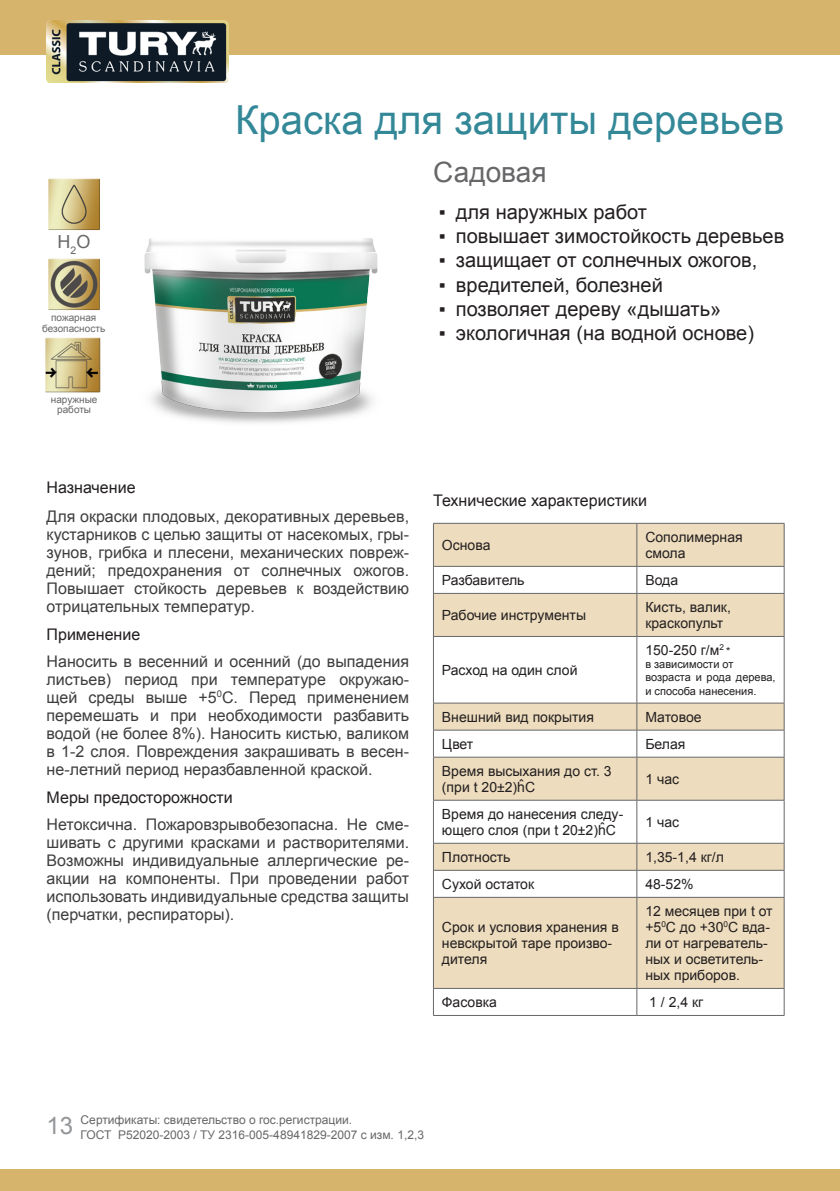
<style>
.page{position:relative;width:840px;height:1191px;background:#fff}
.page>*{position:absolute;margin:0;border:0;box-sizing:border-box;transform-origin:0 0}
.заголовок{font:40px "Arial";color:#338898}
.заголовок_2{font:28px "Arial";color:#67676a}
.заголовок-2{font:24px "Arial";color:#939598}
.t1{font:20px "Arial";color:#231f20}
.t2{font:18px "Arial";color:#67676a}
.Текст_описания{font:16px/18px "Arial";color:#3e3e3f;text-align:justify}
.Заголовки_описания{font:16px "Arial";color:#231f20}
.Таблица{font:14px/16px "Arial";color:#231f20}
.t3{font:12px "Arial";color:#67676a}
.Таблица-2{font:11px/13.2px "Arial";color:#231f20}
.t4{font:10px "Arial";color:#67676a}
.s1{font-family:"Times New Roman"}
.s2{font-size:11px}
</style>
<div class="page">
<div style="left:0;top:0;width:839px;height:54px;background:#d6b46c"></div>
<div style="left:0;top:1169px;width:839px;height:22px;background:#d6b46c"></div>
<img style="left:46px;top:21px;width:182px;height:62px">
<img style="left:144px;top:238px;width:234px;height:185px">
<svg style="left:434px;top:524px;width:349px;height:464px;fill:#eddcbd"></svg>
<hr style="left:433px;top:523px;width:203px;height:1px;background:#67676a">
<hr style="left:433px;top:523px;width:1px;height:43px;background:#67676a">
<hr style="left:636px;top:523px;width:148px;height:1px;background:#67676a">
<hr style="left:636px;top:523px;width:1px;height:43px;background:#67676a">
<hr style="left:783px;top:523px;width:1px;height:43px;background:#67676a">
<hr style="left:433px;top:566px;width:203px;height:1px;background:#67676a">
<svg style="left:433px;top:566px;width:1px;height:27px"></svg>
<hr style="left:636px;top:566px;width:148px;height:1px;background:#67676a">
<svg style="left:636px;top:566px;width:1px;height:27px"></svg>
<svg style="left:783px;top:566px;width:1px;height:27px"></svg>
<hr style="left:433px;top:593px;width:203px;height:1px;background:#67676a">
<hr style="left:433px;top:593px;width:1px;height:43px;background:#67676a">
<hr style="left:636px;top:593px;width:148px;height:1px;background:#67676a">
<hr style="left:636px;top:593px;width:1px;height:43px;background:#67676a">
<hr style="left:783px;top:593px;width:1px;height:43px;background:#67676a">
<hr style="left:433px;top:636px;width:203px;height:1px;background:#67676a">
<hr style="left:433px;top:636px;width:1px;height:67px;background:#67676a">
<hr style="left:636px;top:636px;width:148px;height:1px;background:#67676a">
<hr style="left:636px;top:636px;width:1px;height:67px;background:#67676a">
<hr style="left:783px;top:636px;width:1px;height:67px;background:#67676a">
<hr style="left:433px;top:703px;width:203px;height:1px;background:#67676a">
<hr style="left:636px;top:703px;width:148px;height:1px;background:#67676a">
<hr style="left:433px;top:730px;width:203px;height:1px;background:#67676a">
<svg style="left:433px;top:703px;width:1px;height:54px"></svg>
<hr style="left:636px;top:730px;width:148px;height:1px;background:#67676a">
<svg style="left:636px;top:703px;width:1px;height:54px"></svg>
<svg style="left:783px;top:703px;width:1px;height:54px"></svg>
<hr style="left:433px;top:757px;width:203px;height:1px;background:#67676a">
<hr style="left:433px;top:757px;width:1px;height:43px;background:#67676a">
<hr style="left:636px;top:757px;width:148px;height:1px;background:#67676a">
<hr style="left:636px;top:757px;width:1px;height:43px;background:#67676a">
<hr style="left:783px;top:757px;width:1px;height:43px;background:#67676a">
<hr style="left:433px;top:800px;width:203px;height:1px;background:#67676a">
<hr style="left:433px;top:800px;width:1px;height:43px;background:#67676a">
<hr style="left:636px;top:800px;width:148px;height:1px;background:#67676a">
<hr style="left:636px;top:800px;width:1px;height:43px;background:#67676a">
<hr style="left:783px;top:800px;width:1px;height:43px;background:#67676a">
<hr style="left:433px;top:843px;width:203px;height:1px;background:#67676a">
<hr style="left:636px;top:843px;width:148px;height:1px;background:#67676a">
<hr style="left:433px;top:870px;width:203px;height:1px;background:#67676a">
<svg style="left:433px;top:843px;width:1px;height:54px"></svg>
<hr style="left:636px;top:870px;width:148px;height:1px;background:#67676a">
<svg style="left:636px;top:843px;width:1px;height:54px"></svg>
<svg style="left:783px;top:843px;width:1px;height:54px"></svg>
<hr style="left:433px;top:897px;width:203px;height:1px;background:#67676a">
<hr style="left:433px;top:897px;width:1px;height:91px;background:#67676a">
<hr style="left:636px;top:897px;width:148px;height:1px;background:#67676a">
<hr style="left:636px;top:897px;width:1px;height:91px;background:#67676a">
<hr style="left:783px;top:897px;width:1px;height:91px;background:#67676a">
<hr style="left:433px;top:988px;width:203px;height:1px;background:#67676a">
<svg style="left:433px;top:988px;width:1px;height:27px"></svg>
<hr style="left:636px;top:988px;width:148px;height:1px;background:#67676a">
<svg style="left:636px;top:988px;width:1px;height:27px"></svg>
<svg style="left:783px;top:989px;width:1px;height:26px"></svg>
<hr style="left:433px;top:1015px;width:203px;height:1px;background:#67676a">
<hr style="left:636px;top:1015px;width:148px;height:1px;background:#67676a">
<img style="left:48px;top:178px;width:52px;height:52px">
<img style="left:46px;top:338px;width:55px;height:54px">
<img style="left:48px;top:258px;width:52px;height:52px">
<p class="заголовок" style="left:235px;top:93px;width:550px">Краска для защиты деревьев</p>
<p class="t2" style="left:58px;top:230px;width:34px">Н<sub>2</sub>О</p>
<p class="t4" style="left:51px;top:311px;width:47px">пожарная</p>
<p class="t4" style="left:42px;top:322px;width:64px">безопасность</p>
<p class="t4" style="left:51px;top:393px;width:48px">наружные</p>
<p class="t4" style="left:57px;top:403px;width:35px">работы</p>
<p class="заголовок_2" style="left:433px;top:154px;width:115px">Садовая</p>
<p class="t1" style="left:438px;top:199px;width:209px"><span class="s1">▪</span> для наружных работ</p>
<p class="t1" style="left:438px;top:223px;width:347px"><span class="s1">▪</span> повышает зимостойкость деревьев</p>
<p class="t1" style="left:438px;top:247px;width:320px"><span class="s1">▪</span> защищает от солнечных ожогов,</p>
<p class="t1" style="left:438px;top:271px;width:225px"><span class="s1">▪</span> вредителей, болезней</p>
<p class="t1" style="left:438px;top:295px;width:284px"><span class="s1">▪</span> позволяет дереву «дышать»</p>
<p class="t1" style="left:438px;top:319px;width:316px"><span class="s1">▪</span> экологичная (на водной основе)</p>
<p class="Заголовки_описания" style="left:47px;top:477px;width:90px">Назначение</p>
<p class="Текст_описания" style="left:47px;top:507px;width:364px">Для окраски плодовых, декоративных деревьев, кустарников с целью защиты от насекомых, гры&shy;зунов, грибка и плесени, механических повреж&shy;дений; предохранения от солнечных ожогов.<br>Повышает стойкость деревьев к воздействию отрицательных температур.</p>
<p class="Заголовки_описания" style="left:47px;top:624px;width:95px">Применение</p>
<p class="Текст_описания" style="left:47px;top:652px;width:364px">Наносить в весенний и осенний (до выпадения листьев) период при температуре окружаю&shy;щей среды выше +5<sup>0</sup>С. Перед применением перемешать и при необходимости разбавить водой (не более 8%). Наносить кистью, валиком в 1-2 слоя. Повреждения закрашивать в весен&shy;не-летний период неразбавленной краской.</p>
<p class="Заголовки_описания" style="left:47px;top:787px;width:187px">Меры предосторожности</p>
<p class="Текст_описания" style="left:47px;top:815px;width:364px">Нетоксична. Пожаровзрывобезопасна. Не сме&shy;шивать с другими красками и растворителями.<br>Возможны индивидуальные аллергические ре&shy;акции на компоненты. При проведении работ использовать индивидуальные средства защиты (перчатки, респираторы).</p>
<p class="Заголовки_описания" style="left:433px;top:490px;width:215px">Технические характеристики</p>
<p class="Таблица" style="left:441px;top:537px;width:50px">Основа</p>
<p class="Таблица" style="left:645px;top:529px;width:99px">Сополимерная смола</p>
<p class="Таблица" style="left:441px;top:572px;width:84px">Разбавитель</p>
<p class="Таблица" style="left:645px;top:572px;width:34px">Вода</p>
<p class="Таблица" style="left:441px;top:607px;width:146px">Рабочие инструменты</p>
<p class="Таблица" style="left:645px;top:599px;width:87px">Кисть, валик,</p>
<p class="Таблица" style="left:645px;top:615px;width:79px">краскопульт</p>
<p class="Таблица" style="left:441px;top:662px;width:137px">Расход на один слой</p>
<p class="Таблица" style="left:645px;top:642px;width:86px">150-250 г/м<sup>2</sup> <span class="s2">*</span></p>
<p class="Таблица-2" style="left:645px;top:658px;width:90px">в зависимости от</p>
<p class="Таблица-2" style="left:645px;top:671px;width:132px">возраста и рода дерева, и способа нанесения.</p>
<p class="Таблица" style="left:441px;top:709px;width:153px">Внешний вид покрытия</p>
<p class="Таблица" style="left:645px;top:709px;width:58px">Матовое</p>
<p class="Таблица" style="left:441px;top:736px;width:33px">Цвет</p>
<p class="Таблица" style="left:645px;top:736px;width:42px">Белая</p>
<p class="Таблица" style="left:441px;top:763px;width:171px">Время высыхания до ст. 3</p>
<p class="Таблица" style="left:441px;top:779px;width:95px">(при t 20±2)ĥС</p>
<p class="Таблица" style="left:645px;top:771px;width:35px">1 час</p>
<p class="Таблица" style="left:441px;top:806px;width:183px">Время до нанесения следу&shy;ющего слоя (при t 20±2)ĥС</p>
<p class="Таблица" style="left:645px;top:814px;width:35px">1 час</p>
<p class="Таблица" style="left:441px;top:849px;width:70px">Плотность</p>
<p class="Таблица" style="left:645px;top:849px;width:80px">1,35-1,4 кг/л</p>
<p class="Таблица" style="left:441px;top:876px;width:94px">Сухой остаток</p>
<p class="Таблица" style="left:645px;top:876px;width:50px">48-52%</p>
<p class="Таблица" style="left:441px;top:919px;width:178px">Срок и условия хранения в</p>
<p class="Таблица" style="left:441px;top:935px;width:172px">невскрытой таре произво&shy;дителя</p>
<p class="Таблица" style="left:645px;top:903px;width:129px">12 месяцев при t от +5<sup>0</sup>С до +30<sup>0</sup>С вда&shy;ли от нагреватель&shy;ных и осветитель&shy;ных приборов.</p>
<p class="Таблица" style="left:441px;top:994px;width:57px">Фасовка</p>
<p class="Таблица" style="left:649px;top:994px;width:56px">1 / 2,4 кг</p>
<p class="заголовок-2" style="left:47px;top:1109px;width:28px">13</p>
<p class="t3" style="left:81px;top:1112px;width:273px">Сертификаты: свидетельство о гос.регистрации.</p>
<p class="t3" style="left:81px;top:1126px;width:345px">ГОСТ Р52020-2003 / ТУ 2316-005-48941829-2007 с изм. 1,2,3</p>
</div>
